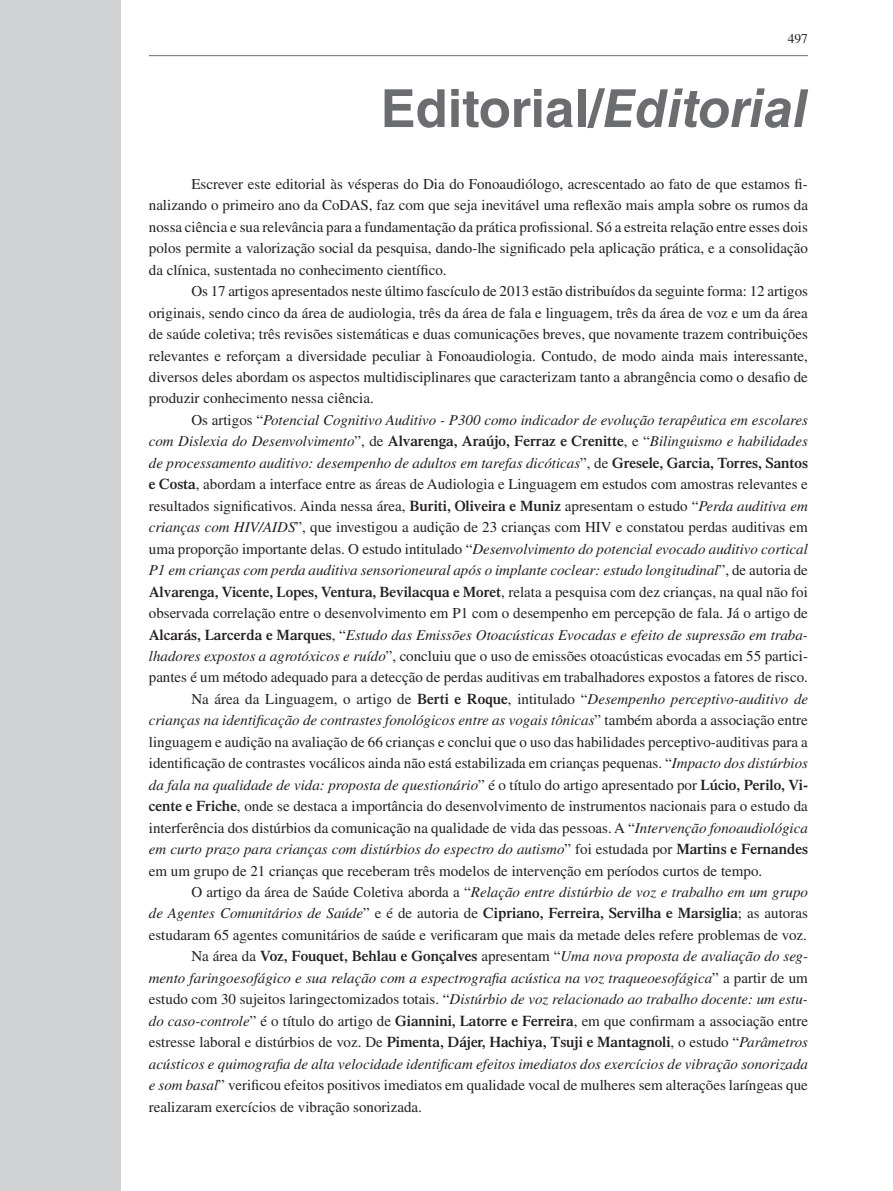
<style>
.page{position:relative;width:893px;height:1191px;background:#fff}
.page>*{position:absolute;margin:0;border:0;box-sizing:border-box;transform-origin:0 0}
.t1{font:700 52.5px "Helvetica LT Std";color:#6c6d70}
.t2{font:15px/21.5px "Times LT Std";color:#231f20;text-align:justify}
.t3{font:italic 15px "Times LT Std";color:#231f20}
.t4{font:600 15px "Times LT Std";color:#231f20}
.t5{font:13.5px "Times LT Std";color:#231f20}
.s1{font-style:italic}
.s2{font-style:normal}
.s3{font-weight:600;font-style:normal}
.s4{font-weight:600}
.s5{font-weight:400}
.s6{font-weight:400;font-style:italic}
</style>
<div class="page">
<hr style="left:149px;top:55px;width:659px;height:1px;background:#6c6d70">
<div style="left:0;top:0;width:120px;height:1191px;background:#d1d2d4"></div>
<p class="t5" style="left:788px;top:31px;width:22px">497</p>
<h1 class="t1" style="left:381px;top:76px;width:429px">Editorial/<span class="s1">Editorial</span></h1>
<p class="t2" style="left:149px;top:173px;width:661px;text-indent:43px">Escrever este editorial às vésperas do Dia do Fonoaudiólogo, acrescentado ao fato de que estamos fi&shy;nalizando o primeiro ano da CoDAS, faz com que seja inevitável uma reflexão mais ampla sobre os rumos da nossa ciência e sua relevância para a fundamentação da prática profissional. Só a estreita relação entre esses dois polos permite a valorização social da pesquisa, dando-lhe significado pela aplicação prática, e a consolidação da clínica, sustentada no conhecimento científico.</p>
<p class="t2" style="left:149px;top:280px;width:661px;text-indent:43px">Os 17 artigos apresentados neste último fascículo de 2013 estão distribuídos da seguinte forma: 12 artigos originais, sendo cinco da área de audiologia, três da área de fala e linguagem, três da área de voz e um da área de saúde coletiva; três revisões sistemáticas e duas comunicações breves, que novamente trazem contribuições relevantes e reforçam a diversidade peculiar à Fonoaudiologia. Contudo, de modo ainda mais interessante, diversos deles abordam os aspectos multidisciplinares que caracterizam tanto a abrangência como o desafio de produzir conhecimento nessa ciência.</p>
<p class="t3" style="left:191px;top:412px;width:618px"><span class="s2">Os artigos “</span>Potencial Cognitivo Auditivo - P300 como indicador de evolução terapêutica em escolares</p>
<p class="t3" style="left:149px;top:433px;width:661px">com Dislexia do Desenvolvimento<span class="s2">”, de</span> <span class="s3">Alvarenga, Araújo, Ferraz e Crenitte</span><span class="s2">, e “</span>Bilinguismo e habilidades</p>
<p class="t3" style="left:149px;top:454px;width:661px">de processamento auditivo: desempenho de adultos em tarefas dicóticas<span class="s2">”, de</span> <span class="s3">Gresele, Garcia, Torres, Santos</span></p>
<p class="t2" style="left:149px;top:473px;width:661px"><span class="s4">e Costa</span>, abordam a interface entre as áreas de Audiologia e Linguagem em estudos com amostras relevantes e</p>
<p class="t2" style="left:149px;top:495px;width:660px">resultados significativos. Ainda nessa área, <span class="s4">Buriti, Oliveira e Muniz</span> apresentam o estudo “<span class="s1">Perda auditiva em</span></p>
<p class="t2" style="left:149px;top:516px;width:661px"><span class="s1">crianças com HIV/AIDS</span>”, que investigou a audição de 23 crianças com HIV e constatou perdas auditivas em</p>
<p class="t3" style="left:149px;top:540px;width:661px"><span class="s2">uma proporção importante delas. O estudo intitulado “</span>Desenvolvimento do potencial evocado auditivo cortical</p>
<p class="t3" style="left:149px;top:562px;width:661px">P1 em crianças com perda auditiva sensorioneural após o implante coclear: estudo longitudinal<span class="s2">”, de autoria de</span></p>
<p class="t4" style="left:149px;top:582px;width:660px">Alvarenga, Vicente, Lopes, Ventura, Bevilacqua e Moret<span class="s5">, relata a pesquisa com dez crianças, na qual não foi</span></p>
<p class="t2" style="left:149px;top:602px;width:661px">observada correlação entre o desenvolvimento em P1 com o desempenho em percepção de fala. Já o artigo de</p>
<p class="t3" style="left:149px;top:626px;width:661px"><span class="s3">Alcarás, Larcerda e Marques</span><span class="s2">, “</span>Estudo das Emissões Otoacústicas Evocadas e efeito de supressão em traba-</p>
<p class="t2" style="left:149px;top:645px;width:661px"><span class="s1">lhadores expostos a agrotóxicos e ruído</span>”, concluiu que o uso de emissões otoacústicas evocadas em 55 partici-</p>
<p class="t2" style="left:149px;top:666px;width:661px">pantes é um método adequado para a detecção de perdas auditivas em trabalhadores expostos a fatores de risco.</p>
<p class="t2" style="left:191px;top:688px;width:618px">Na área da Linguagem, o artigo de <span class="s4">Berti e Roque</span>, intitulado “<span class="s1">Desempenho perceptivo-auditivo de</span></p>
<p class="t3" style="left:149px;top:712px;width:660px">crianças na identificação de contrastes fonológicos entre as vogais tônicas<span class="s2">” também aborda a associação entre</span></p>
<p class="t2" style="left:149px;top:731px;width:660px">linguagem e audição na avaliação de 66 crianças e conclui que o uso das habilidades perceptivo-auditivas para a</p>
<p class="t2" style="left:149px;top:752px;width:661px">identificação de contrastes vocálicos ainda não está estabilizada em crianças pequenas. “<span class="s1">Impacto dos distúrbios</span></p>
<p class="t3" style="left:149px;top:776px;width:661px">da fala na qualidade de vida: proposta de questionário<span class="s2">” é o título do artigo apresentado por</span> <span class="s3">Lúcio, Perilo, Vi-</span></p>
<p class="t2" style="left:149px;top:795px;width:661px"><span class="s4">cente e Friche</span>, onde se destaca a importância do desenvolvimento de instrumentos nacionais para o estudo da</p>
<p class="t2" style="left:149px;top:817px;width:660px">interferência dos distúrbios da comunicação na qualidade de vida das pessoas. A “<span class="s1">Intervenção fonoaudiológica</span></p>
<p class="t3" style="left:149px;top:841px;width:660px">em curto prazo para crianças com distúrbios do espectro do autismo<span class="s2">” foi estudada por</span> <span class="s3">Martins e Fernandes</span></p>
<p class="t2" style="left:149px;top:859px;width:615px">em um grupo de 21 crianças que receberam três modelos de intervenção em períodos curtos de tempo.</p>
<p class="t3" style="left:191px;top:883px;width:618px"><span class="s2">O artigo da área de Saúde Coletiva aborda a “</span>Relação entre distúrbio de voz e trabalho em um grupo</p>
<p class="t4" style="left:149px;top:904px;width:660px"><span class="s6">de Agentes Comunitários de Saúde</span><span class="s5">” e é de autoria de</span> Cipriano, Ferreira, Servilha e Marsiglia<span class="s5">; as autoras</span></p>
<p class="t2" style="left:149px;top:924px;width:660px">estudaram 65 agentes comunitários de saúde e verificaram que mais da metade deles refere problemas de voz.</p>
<p class="t3" style="left:191px;top:948px;width:618px"><span class="s2">Na área da</span> <span class="s3">Voz, Fouquet, Behlau e Gonçalves</span> <span class="s2">apresentam “</span>Uma nova proposta de avaliação do seg-</p>
<p class="t3" style="left:149px;top:969px;width:661px">mento faringoesofágico e sua relação com a espectrografia acústica na voz traqueoesofágica<span class="s2">” a partir de um</span></p>
<p class="t3" style="left:149px;top:991px;width:661px"><span class="s2">estudo com 30 sujeitos laringectomizados totais. “</span>Distúrbio de voz relacionado ao trabalho docente: um estu-</p>
<p class="t2" style="left:149px;top:1010px;width:661px"><span class="s1">do caso-controle</span>” é o título do artigo de <span class="s4">Giannini, Latorre e Ferreira</span>, em que confirmam a associação entre</p>
<p class="t2" style="left:149px;top:1031px;width:661px">estresse laboral e distúrbios de voz. De <span class="s4">Pimenta, Dájer, Hachiya, Tsuji e Mantagnoli</span>, o estudo “<span class="s1">Parâmetros</span></p>
<p class="t3" style="left:149px;top:1055px;width:661px">acústicos e quimografia de alta velocidade identificam efeitos imediatos dos exercícios de vibração sonorizada</p>
<p class="t2" style="left:149px;top:1074px;width:660px"><span class="s1">e som basal</span>” verificou efeitos positivos imediatos em qualidade vocal de mulheres sem alterações laríngeas que</p>
<p class="t2" style="left:149px;top:1095px;width:275px">realizaram exercícios de vibração sonorizada.</p>
</div>
